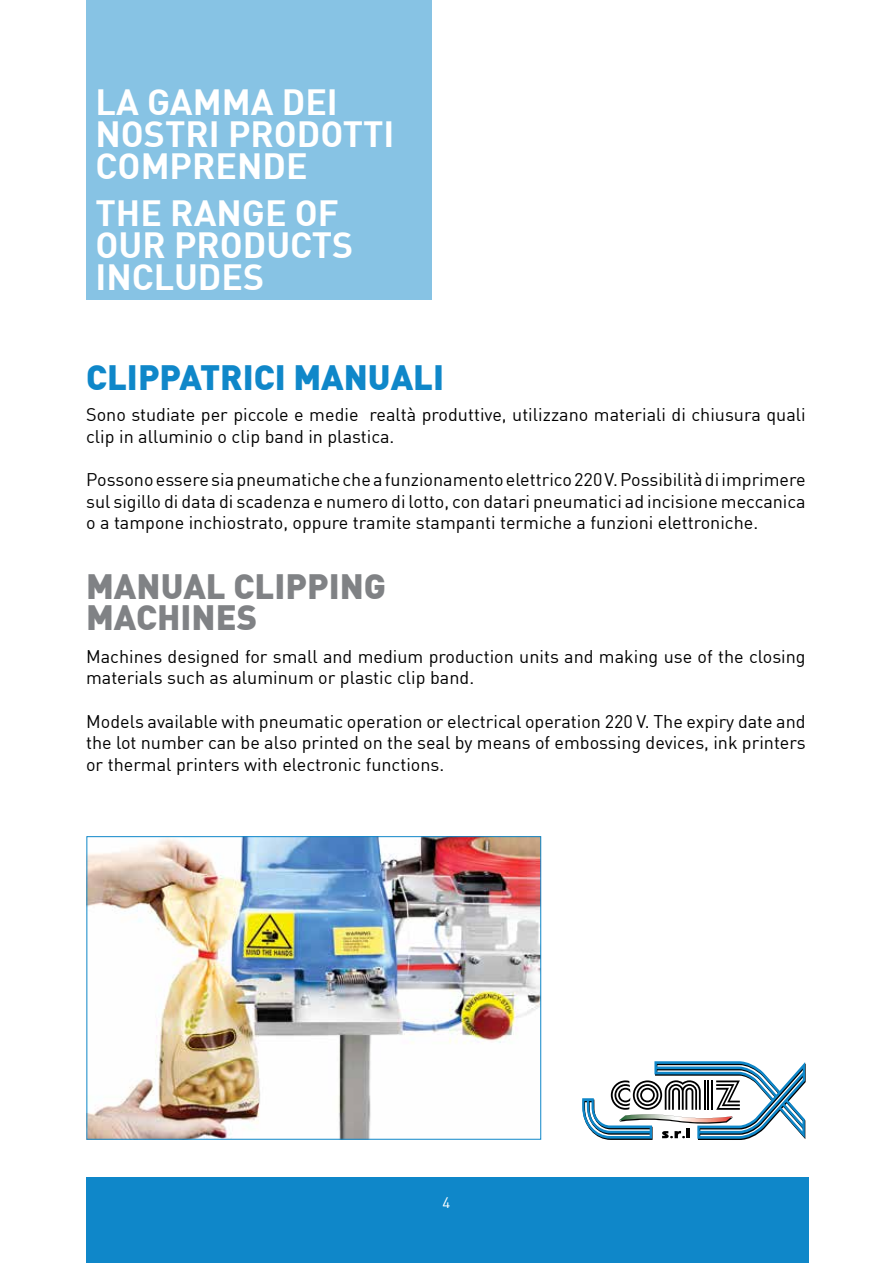
<style>
.page{position:relative;width:893px;height:1263px;background:#fff}
.page>*{position:absolute;margin:0;border:0;box-sizing:border-box;transform-origin:0 0}
.t1{font:700 35.7px/32px "DIN";color:#fff}
.t2{font:900 34.5px/31.5px "DIN";color:#808285}
.t3{font:900 34.5px "DIN";color:#0f87c9}
.t4{font:18px/21.6px "DIN";color:#000}
.t5{font:15px "DIN";color:#fff}
</style>
<div class="page">
<div style="left:86px;top:1178px;width:723px;height:85px;background:#0f87c9"></div>
<img style="left:88px;top:838px;width:451px;height:300px">
<div style="left:86px;top:836px;width:455px;height:304px;border:1px solid #0f87c9"></div>
<div style="left:86px;top:0;width:346px;height:300px;background:#87c3e4"></div>
<svg style="left:582px;top:1061px;width:224px;height:79px"></svg>
<h1 class="t1" style="left:95px;top:84px;width:300px">LA GAMMA DEI<br>NOSTRI PRODOTTI<br>COMPRENDE</h1>
<h1 class="t1" style="left:95px;top:195px;width:259px">THE RANGE OF<br>OUR PRODUCTS<br>INCLUDES</h1>
<h2 class="t3" style="left:86px;top:359px;width:359px">CLIPPATRICI MANUALI</h2>
<p class="t4" style="left:86px;top:405px;width:721px">Sono studiate per piccole e medie realtà produttive, utilizzano materiali di chiusura quali clip in alluminio o clip band in plastica.</p>
<p class="t4" style="left:86px;top:469px;width:721px;text-align:justify">Possono essere sia pneumatiche che a funzionamento elettrico 220 V. Possibilità di imprimere sul sigillo di data di scadenza e numero di lotto, con datari pneumatici ad incisione meccanica o a tampone inchiostrato, oppure tramite stampanti termiche a funzioni elettroniche.</p>
<h2 class="t2" style="left:86px;top:572px;width:302px">MANUAL CLIPPING<br>MACHINES</h2>
<p class="t4" style="left:86px;top:646px;width:721px">Machines designed for small and medium production units and making use of the closing materials such as aluminum or plastic clip band.</p>
<p class="t4" style="left:86px;top:711px;width:721px;text-align:justify">Models available with pneumatic operation or electrical operation 220 V. The expiry date and the lot number can be also printed on the seal by means of embossing devices, ink printers or thermal printers with electronic functions.</p>
<p class="t5" style="left:443px;top:1195px;width:9px">4</p>
</div>
